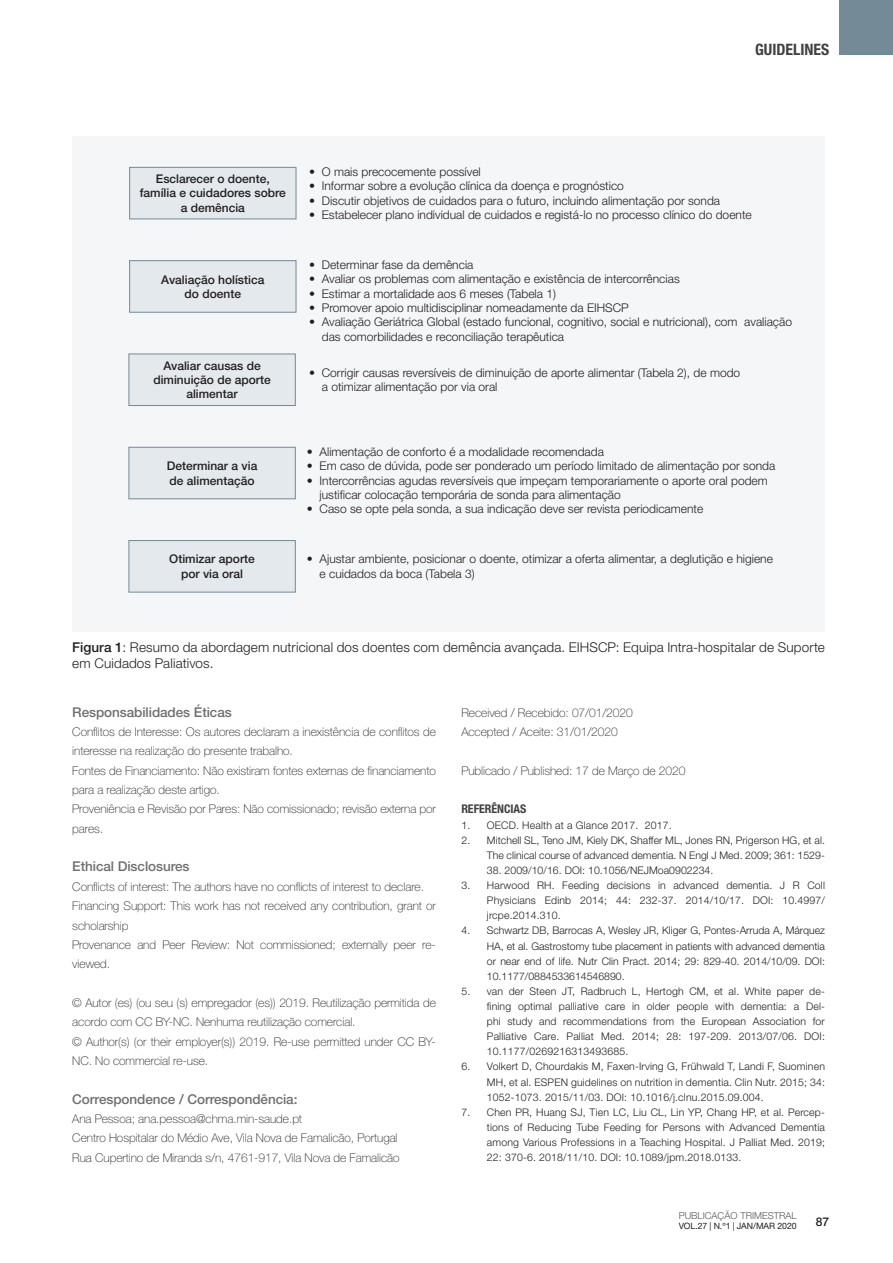
<style>
.page{position:relative;width:893px;height:1263px;background:#fff}
.page>*{position:absolute;margin:0;border:0;box-sizing:border-box;transform-origin:0 0}
.t1{font:700 condensed 15.75px "Helvetica Neue LT Std";color:#414142}
.t2{font:300 13.5px/16.2px "Helvetica Neue LT Std";letter-spacing:.01em;color:#231f20}
.t3{font:500 13.5px "Helvetica Neue LT Std";letter-spacing:-.005em;color:#6d6f71}
.t4{font:300 12px/14.4px "Helvetica Neue LT Std";color:#231f20}
.t5{font:100 12px/19.4px "Helvetica Neue LT Std";letter-spacing:-.005em;color:#231f20}
.t6{font:500 12px/14.4px "Helvetica Neue LT Std";color:#231f20;text-align:center}
.t7{font:700 condensed 12px "Helvetica Neue LT Std";letter-spacing:-.005em;color:#414142}
.t8{font:300 10.5px/15.1px "Helvetica Neue LT Std";letter-spacing:.015em;color:#231f20;text-align:justify}
.t9{font:300 9.6px "Helvetica Neue LT Std";color:#58595b}
.t10{font:8.7px "Helvetica Neue LT Std";letter-spacing:-.005em;color:#231f20}
.s1{font-weight:500}
</style>
<div class="page">
<div style="left:838px;top:0;width:55px;height:55px;background:#748b97"></div>
<div style="left:72px;top:136px;width:753px;height:495px;background:#f4f6f7"></div>
<div style="left:130px;top:167px;width:166px;height:52px;background:#e3e9ed"></div>
<div style="left:129px;top:167px;width:167px;height:52px;border:1px solid #748b97"></div>
<div style="left:130px;top:261px;width:166px;height:51px;background:#e3e9ed"></div>
<div style="left:129px;top:260px;width:167px;height:53px;border:1px solid #748b97"></div>
<div style="left:129px;top:354px;width:166px;height:51px;background:#e3e9ed"></div>
<div style="left:129px;top:354px;width:167px;height:52px;border:1px solid #748b97"></div>
<div style="left:129px;top:447px;width:166px;height:52px;background:#e3e9ed"></div>
<div style="left:129px;top:447px;width:167px;height:52px;border:1px solid #748b97"></div>
<div style="left:129px;top:540px;width:166px;height:52px;background:#e3e9ed"></div>
<div style="left:129px;top:540px;width:167px;height:52px;border:1px solid #748b97"></div>
<h1 class="t1" style="left:755px;top:39px;width:76px">GUIDELINES</h1>
<p class="t6" style="left:140px;top:171px;width:148px">Esclarecer o doente, família e cuidadores sobre a demência</p>
<p class="t6" style="left:161px;top:272px;width:105px">Avaliação holística do doente</p>
<p class="t6" style="left:153px;top:358px;width:119px">Avaliar causas de diminuição de aporte alimentar</p>
<p class="t6" style="left:167px;top:458px;width:92px;text-align:left">Determinar a via de alimentação</p>
<p class="t6" style="left:169px;top:552px;width:87px">Otimizar aporte por via oral</p>
<p class="t4" style="left:309px;top:164px;width:173px">• O mais precocemente possível</p>
<p class="t4" style="left:309px;top:179px;width:316px">• Informar sobre a evolução clínica da doença e prognóstico</p>
<p class="t4" style="left:309px;top:193px;width:413px">• Discutir objetivos de cuidados para o futuro, incluindo alimentação por sonda</p>
<p class="t4" style="left:309px;top:207px;width:444px">• Estabelecer plano individual de cuidados e registá-lo no processo clínico do doente</p>
<p class="t4" style="left:309px;top:257px;width:166px">• Determinar fase da demência</p>
<p class="t4" style="left:309px;top:272px;width:372px">• Avaliar os problemas com alimentação e existência de intercorrências</p>
<p class="t4" style="left:309px;top:286px;width:248px">• Estimar a mortalidade aos 6 meses (Tabela 1)</p>
<p class="t4" style="left:309px;top:300px;width:321px">• Promover apoio multidisciplinar nomeadamente da EIHSCP</p>
<p class="t4" style="left:322px;top:315px;width:472px;text-indent:-13px">• Avaliação Geriátrica Global (estado funcional, cognitivo, social e nutricional), com avaliação das comorbilidades e reconciliação terapêutica</p>
<p class="t4" style="left:322px;top:365px;width:420px;text-indent:-13px">• Corrigir causas reversíveis de diminuição de aporte alimentar (Tabela 2), de modo a otimizar alimentação por via oral</p>
<p class="t4" style="left:307px;top:444px;width:299px">• Alimentação de conforto é a modalidade recomendada</p>
<p class="t4" style="left:307px;top:458px;width:470px">• Em caso de dúvida, pode ser ponderado um período limitado de alimentação por sonda</p>
<p class="t4" style="left:320px;top:473px;width:450px;text-indent:-13px">• Intercorrências agudas reversíveis que impeçam temporariamente o aporte oral podem justificar colocação temporária de sonda para alimentação</p>
<p class="t4" style="left:307px;top:502px;width:398px">• Caso se opte pela sonda, a sua indicação deve ser revista periodicamente</p>
<p class="t4" style="left:320px;top:552px;width:455px;text-indent:-13px">• Ajustar ambiente, posicionar o doente, otimizar a oferta alimentar, a deglutição e higiene e cuidados da boca (Tabela 3)</p>
<p class="t2" style="left:72px;top:639px;width:754px"><span class="s1">Figura 1</span>: Resumo da abordagem nutricional dos doentes com demência avançada. EIHSCP: Equipa Intra-hospitalar de Suporte em Cuidados Paliativos.</p>
<p class="t3" style="left:72px;top:704px;width:161px">Responsabilidades Éticas</p>
<p class="t5" style="left:72px;top:722px;width:365px">Conflitos de Interesse: Os autores declaram a inexistência de conflitos de interesse na realização do presente trabalho.<br>Fontes de Financiamento: Não existiram fontes externas de financiamento para a realização deste artigo.<br>Proveniência e Revisão por Pares: Não comissionado; revisão externa por pares.</p>
<p class="t3" style="left:72px;top:859px;width:119px">Ethical Disclosures</p>
<p class="t5" style="left:72px;top:877px;width:365px">Conflicts of interest: The authors have no conflicts of interest to declare.<br>Financing Support: This work has not received any contribution, grant or scholarship<br>Provenance and Peer Review: Not commissioned; externally peer re&shy;viewed.</p>
<p class="t5" style="left:72px;top:993px;width:365px">© Autor (es) (ou seu (s) empregador (es)) 2019. Reutilização permitida de acordo com CC BY-NC. Nenhuma reutilização comercial.<br>© Author(s) (or their employer(s)) 2019. Re-use permitted under CC BY-NC. No commercial re-use.</p>
<p class="t3" style="left:72px;top:1091px;width:227px">Correspondence / Correspondência:</p>
<p class="t5" style="left:72px;top:1109px;width:329px">Ana Pessoa; ana.pessoa@chma.min-saude.pt<br>Centro Hospitalar do Médio Ave, Vila Nova de Famalicão, Portugal<br>Rua Cupertino de Miranda s/n, 4761-917, Vila Nova de Famalicão</p>
<p class="t5" style="left:461px;top:703px;width:173px">Received / Recebido: 07/01/2020<br>Accepted / Aceite: 31/01/2020</p>
<p class="t5" style="left:461px;top:761px;width:226px">Publicado / Published: 17 de Março de 2020</p>
<p class="t7" style="left:461px;top:802px;width:66px">REFERÊNCIAS</p>
<p class="t8" style="left:461px;top:817px;width:212px">1. OECD. Health at a Glance 2017. 2017.</p>
<p class="t8" style="left:461px;top:832px;width:365px;text-align:right">2. Mitchell SL, Teno JM, Kiely DK, Shaffer ML, Jones RN, Prigerson HG, et al.<br>The clinical course of advanced dementia. N Engl J Med. 2009; 361: 1529-</p>
<p class="t8" style="left:487px;top:862px;width:228px">38. 2009/10/16. DOI: 10.1056/NEJMoa0902234.</p>
<p class="t8" style="left:487px;top:877px;width:340px;text-indent:-26px">3. Harwood RH. Feeding decisions in advanced dementia. J R Coll Physicians Edinb 2014; 44: 232-37. 2014/10/17. DOI: 10.4997/ jrcpe.2014.310.</p>
<p class="t8" style="left:487px;top:923px;width:340px;text-indent:-26px">4. Schwartz DB, Barrocas A, Wesley JR, Kliger G, Pontes-Arruda A, Márquez HA, et al. Gastrostomy tube placement in patients with advanced dementia or near end of life. Nutr Clin Pract. 2014; 29: 829-40. 2014/10/09. DOI:<br>10.1177/0884533614546890.</p>
<p class="t8" style="left:487px;top:983px;width:340px;text-indent:-26px">5. van der Steen JT, Radbruch L, Hertogh CM, et al. White paper de&shy;fining optimal palliative care in older people with dementia: a Del&shy;phi study and recommendations from the European Association for Palliative Care. Palliat Med. 2014; 28: 197-209. 2013/07/06. DOI:<br>10.1177/0269216313493685.</p>
<p class="t8" style="left:487px;top:1059px;width:340px;text-indent:-26px">6. Volkert D, Chourdakis M, Faxen-Irving G, Frühwald T, Landi F, Suominen MH, et al. ESPEN guidelines on nutrition in dementia. Clin Nutr. 2015; 34:<br>1052-1073. 2015/11/03. DOI: 10.1016/j.clnu.2015.09.004.</p>
<p class="t8" style="left:487px;top:1104px;width:340px;text-indent:-26px">7. Chen PR, Huang SJ, Tien LC, Liu CL, Lin YP, Chang HP, et al. Percep&shy;tions of Reducing Tube Feeding for Persons with Advanced Dementia among Various Professions in a Teaching Hospital. J Palliat Med. 2019; 22: 370-6. 2018/11/10. DOI: 10.1089/jpm.2018.0133.</p>
<p class="t9" style="left:679px;top:1209px;width:120px">PUBLICAÇÃO TRIMESTRAL</p>
<p class="t10" style="left:679px;top:1221px;width:120px">VOL.27 | N.º1 | JAN/MAR 2020</p>
<p class="t6" style="left:816px;top:1215px;width:15px">87</p>
</div>
